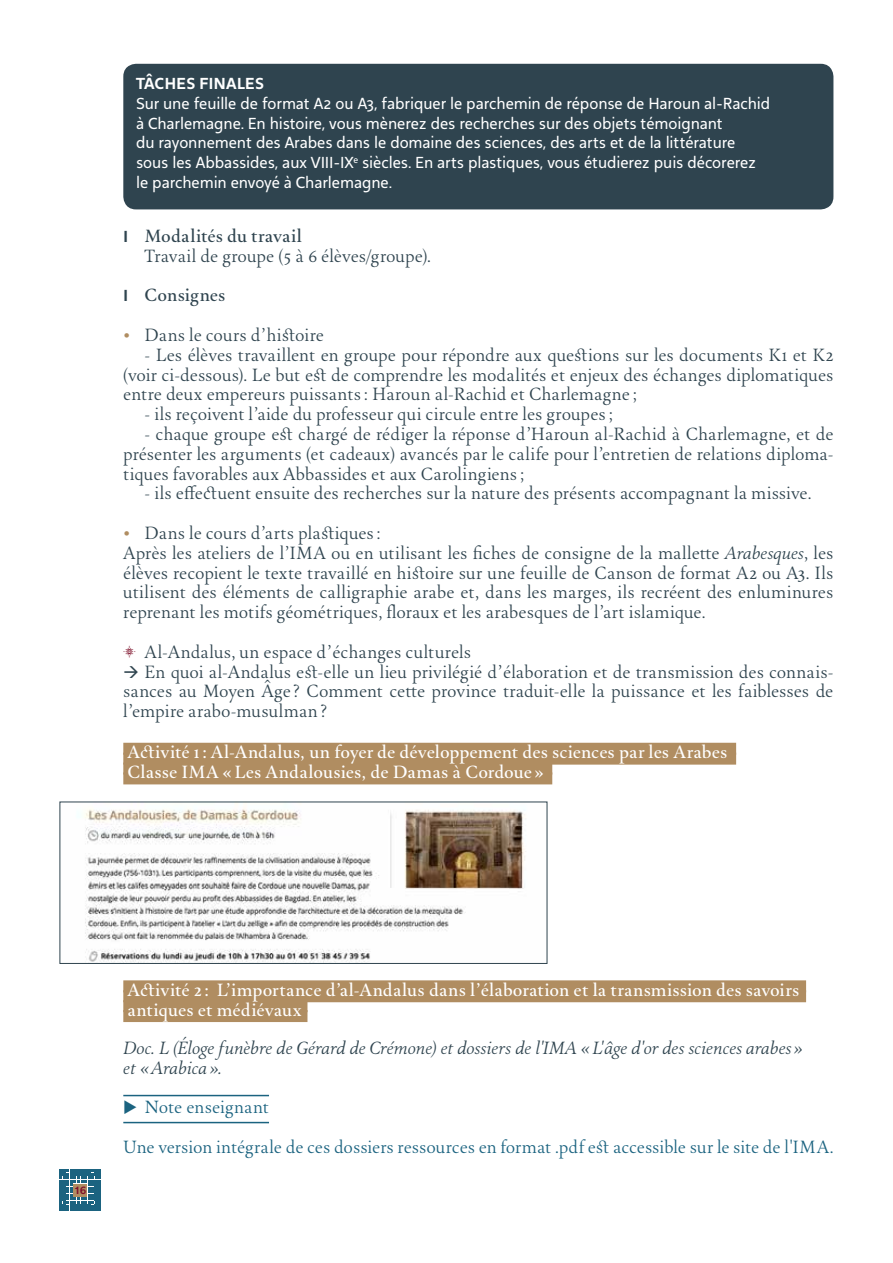
<style>
.page{position:relative;width:893px;height:1263px;background:#fff}
.page>*{position:absolute;margin:0;border:0;box-sizing:border-box;transform-origin:0 0}
.t1{font:16.5px/19.8px "Mondara Romain Delta";color:#2f444f;text-align:justify}
.t2{font:16.5px/19.8px "Mondara Lineal Delta";letter-spacing:-.005em;color:#fff}
.t3{font:500 16.5px/19.8px "Mondara Romain Delta";color:#fff}
.t4{font:16.5px "Mondara Romain Delta";letter-spacing:-.005em;color:#1b6380}
.t5{font:italic 16.5px/19.8px "Mondara Rom Delta";letter-spacing:-.005em;color:#2f444f}
.t6{font:700 16.5px "Mondara Lineal Delta";letter-spacing:-.01em;color:#fff}
.t7{font:500 16.5px "Mondara Romain Delta";color:#2f444f}
.t8{font:700 10.95px "Mondara Lineal Delta";color:#7e112b}
.s1{font-family:"Mondara Lineal Delta";font-weight:700}
.s2{font-weight:500}
.s3{color:#b08d61}
.s4{font-family:"Mondara Rom Delta";font-style:italic}
.s5{font-family:"Mondara ornements";font-size:25.5px;color:#7e112b}
.s6{font-size:10.5px;color:#b08d61}
</style>
<div class="page">
<svg style="left:60px;top:1169px;width:41px;height:42px"></svg>
<div style="left:74px;top:1184px;width:13px;height:12px;background:#b08d61"></div>
<div style="left:123px;top:743px;width:613px;height:12px;background:#b08d61"></div>
<div style="left:123px;top:753px;width:613px;height:12px;background:#b08d61"></div>
<div style="left:123px;top:762px;width:429px;height:12px;background:#b08d61"></div>
<div style="left:123px;top:772px;width:429px;height:12px;background:#b08d61"></div>
<div style="left:123px;top:980px;width:683px;height:12px;background:#b08d61"></div>
<div style="left:123px;top:990px;width:683px;height:12px;background:#b08d61"></div>
<div style="left:123px;top:1000px;width:184px;height:12px;background:#b08d61"></div>
<div style="left:123px;top:1010px;width:184px;height:12px;background:#b08d61"></div>
<hr style="left:123px;top:1095px;width:146px;height:1px;background:#1b6380">
<hr style="left:123px;top:1122px;width:146px;height:1px;background:#1b6380">
<div style="left:123px;top:64px;width:710px;height:145px;background:#2f444f;border-radius:13px"></div>
<img style="left:84px;top:803px;width:442px;height:159px">
<div style="left:60px;top:801px;width:487px;height:163px;border:1px solid #2f444f"></div>
<p class="t6" style="left:136px;top:73px;width:129px">TÂCHES FINALES</p>
<p class="t2" style="left:136px;top:93px;width:636px">Sur une feuille de format A2 ou A3, fabriquer le parchemin de réponse de Haroun al-Rachid à Charlemagne. En histoire, vous mènerez des recherches sur des objets témoignant<br>du rayonnement des Arabes dans le domaine des sciences, des arts et de la littérature sous les Abbassides, aux VIII-IX<sup>e</sup> siècles. En arts plastiques, vous étudierez puis décorerez le parchemin envoyé à Charlemagne.</p>
<p class="t1" style="left:145px;top:226px;width:288px;text-indent:-21px"><span class="s1">I</span> <span class="s2">Modalités du travail<br></span>Travail de groupe (5 à 6 élèves/groupe).</p>
<p class="t7" style="left:123px;top:284px;width:104px"><span class="s1">I</span> Consignes</p>
<p class="t1" style="left:123px;top:325px;width:202px"><span class="s3">•</span> Dans le cours d’histoire</p>
<p class="t1" style="left:123px;top:345px;width:712px;text-indent:21px">- Les élèves travaillent en groupe pour répondre aux questions sur les documents K1 et K2 (voir ci-dessous). Le but est de comprendre les modalités et enjeux des échanges diplomatiques entre deux empereurs puissants : Haroun al-Rachid et Charlemagne ;</p>
<p class="t1" style="left:145px;top:405px;width:470px">- ils reçoivent l’aide du professeur qui circule entre les groupes ;</p>
<p class="t1" style="left:123px;top:424px;width:712px;text-indent:21px">- chaque groupe est chargé de rédiger la réponse d’Haroun al-Rachid à Charlemagne, et de présenter les arguments (et cadeaux) avancés par le calife pour l’entretien de relations diploma&shy;tiques favorables aux Abbassides et aux Carolingiens ;</p>
<p class="t1" style="left:145px;top:484px;width:668px">- ils effectuent ensuite des recherches sur la nature des présents accompagnant la missive.</p>
<p class="t1" style="left:123px;top:523px;width:712px;text-align:left"><span class="s3">•</span> Dans le cours d’arts plastiques :<br>Après les ateliers de l’IMA ou en utilisant les fiches de consigne de la mallette <span class="s4">Arabesques</span>, les élèves recopient le texte travaillé en histoire sur une feuille de Canson de format A2 ou A3. Ils utilisent des éléments de calligraphie arabe et, dans les marges, ils recréent des enluminures reprenant les motifs géométriques, floraux et les arabesques de l’art islamique.</p>
<p class="t1" style="left:123px;top:642px;width:349px"><span class="s5">b</span> Al-Andalus, un espace d’échanges culturels</p>
<p class="t1" style="left:123px;top:662px;width:712px">→ En quoi al-Andalus est-elle un lieu privilégié d’élaboration et de transmission des connais&shy;sances au Moyen Âge ? Comment cette province traduit-elle la puissance et les faiblesses de l’empire arabo-musulman?</p>
<p class="t3" style="left:127px;top:742px;width:610px">Activité 1: Al-Andalus, un foyer de développement des sciences par les Arabes <span class="s3">:<br></span>Classe IMA «Les Andalousies, de Damas à Cordoue » <span class="s3">:</span></p>
<p class="t8" style="left:74px;top:1184px;width:14px">16</p>
<p class="t3" style="left:127px;top:980px;width:680px">Activité 2 : L’importance d’al-Andalus dans l’élaboration et la transmission des savoirs<span class="s6">n </span>antiques et médiévaux <span class="s6">:</span></p>
<p class="t5" style="left:123px;top:1038px;width:681px">Doc. L (Éloge funèbre de Gérard de Crémone) et dossiers de l'IMA «L'âge d'or des sciences arabes » et « Arabica ».</p>
<p class="t4" style="left:123px;top:1096px;width:147px">◆ Note enseignant</p>
<p class="t4" style="left:123px;top:1135px;width:712px">Une version intégrale de ces dossiers ressources en format .pdf est accessible sur le site de l'IMA.</p>
</div>
